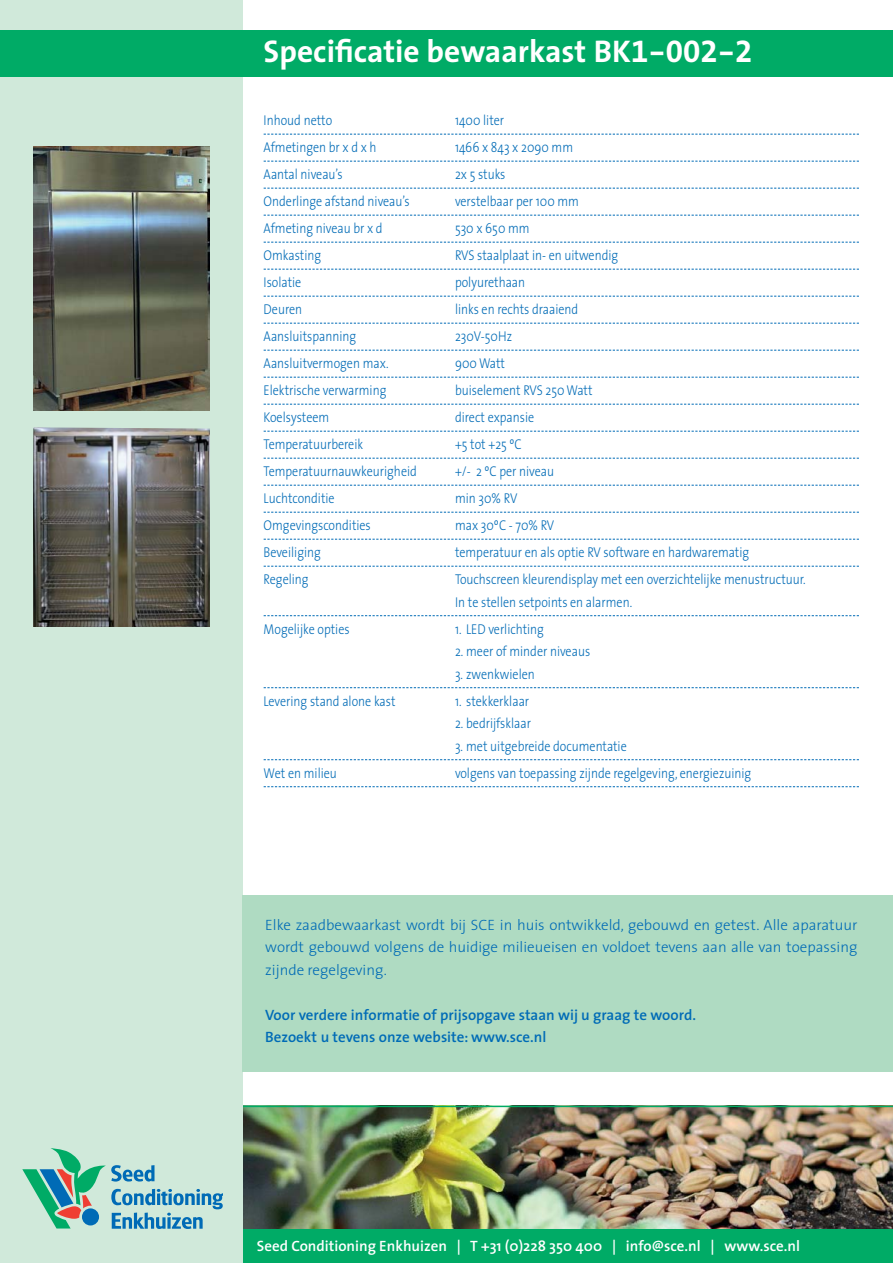
<style>
.page{position:relative;width:893px;height:1263px;background:#fff}
.page>*{position:absolute;margin:0;border:0;box-sizing:border-box;transform-origin:0 0}
.t1{font:700 31.5px "The Sans";color:#fff}
.t2{font:300 15px/22.5px "The Sans";color:#006bb6;text-align:justify}
.t3{font:600 15px/22.5px "The Sans";color:#006bb6}
.t4{font:600 15px "The Sans";color:#fff}
.t5{font:300 14.25px/22.5px "The Sans";color:#006bb6;scale:.85 1}
.s1{font-family:"The Sans Bold Expert";font-weight:400}
</style>
<div class="page">
<img style="left:242px;top:1107px;width:651px;height:122px">
<hr style="left:238px;top:1106px;width:655px;height:1px;background:#00ab66">
<div style="left:0;top:1229px;width:893px;height:34px;background:#00ab66"></div>
<div style="left:0;top:0;width:242px;height:1263px;background:#d0e9da"></div>
<div style="left:0;top:30px;width:893px;height:47px;background:#00ab66"></div>
<svg style="left:264px;top:134px;width:595px;height:1px"></svg>
<svg style="left:264px;top:161px;width:595px;height:1px"></svg>
<svg style="left:264px;top:188px;width:595px;height:1px"></svg>
<svg style="left:264px;top:215px;width:595px;height:1px"></svg>
<svg style="left:264px;top:242px;width:595px;height:1px"></svg>
<svg style="left:264px;top:269px;width:595px;height:1px"></svg>
<svg style="left:264px;top:296px;width:595px;height:1px"></svg>
<svg style="left:264px;top:323px;width:595px;height:1px"></svg>
<svg style="left:264px;top:350px;width:595px;height:1px"></svg>
<svg style="left:264px;top:377px;width:595px;height:1px"></svg>
<svg style="left:264px;top:404px;width:595px;height:1px"></svg>
<svg style="left:264px;top:431px;width:595px;height:1px"></svg>
<svg style="left:264px;top:458px;width:595px;height:1px"></svg>
<svg style="left:264px;top:485px;width:595px;height:1px"></svg>
<svg style="left:264px;top:512px;width:595px;height:1px"></svg>
<svg style="left:264px;top:539px;width:595px;height:1px"></svg>
<svg style="left:264px;top:566px;width:595px;height:1px"></svg>
<svg style="left:264px;top:615px;width:595px;height:1px"></svg>
<svg style="left:264px;top:687px;width:595px;height:1px"></svg>
<svg style="left:264px;top:759px;width:595px;height:1px"></svg>
<svg style="left:264px;top:786px;width:595px;height:1px"></svg>
<svg style="left:22px;top:1148px;width:201px;height:81px"></svg>
<img style="left:33px;top:146px;width:176px;height:264px">
<img style="left:33px;top:427px;width:176px;height:200px">
<div style="left:242px;top:895px;width:651px;height:176px;background:#afdbc2"></div>
<h1 class="t1" style="left:264px;top:36px;width:490px">Specificatie bewaarkast BK<span class="s1">1-002-2</span></h1>
<p class="t5" style="left:264px;top:110px;width:82px">Inhoud netto</p>
<p class="t5" style="left:455px;top:110px;width:59px">1400 liter</p>
<p class="t5" style="left:264px;top:137px;width:134px">Afmetingen br x d x h</p>
<p class="t5" style="left:455px;top:137px;width:141px">1466 x 843 x 2090 mm</p>
<p class="t5" style="left:264px;top:164px;width:95px">Aantal niveau’s</p>
<p class="t5" style="left:455px;top:164px;width:61px">2x 5 stuks</p>
<p class="t5" style="left:264px;top:191px;width:173px">Onderlinge afstand niveau’s</p>
<p class="t5" style="left:455px;top:191px;width:147px">verstelbaar per 100 mm</p>
<p class="t5" style="left:264px;top:218px;width:142px">Afmeting niveau br x d</p>
<p class="t5" style="left:455px;top:218px;width:89px">530 x 650 mm</p>
<p class="t5" style="left:264px;top:245px;width:69px">Omkasting</p>
<p class="t5" style="left:455px;top:245px;width:194px">RVS staalplaat in- en uitwendig</p>
<p class="t5" style="left:264px;top:272px;width:46px">Isolatie</p>
<p class="t5" style="left:455px;top:272px;width:84px">polyurethaan</p>
<p class="t5" style="left:264px;top:299px;width:47px">Deuren</p>
<p class="t5" style="left:455px;top:299px;width:147px">links en rechts draaiend</p>
<p class="t5" style="left:264px;top:326px;width:111px">Aansluitspanning</p>
<p class="t5" style="left:455px;top:326px;width:69px">230V-50Hz</p>
<p class="t5" style="left:264px;top:353px;width:149px">Aansluitvermogen max.</p>
<p class="t5" style="left:455px;top:353px;width:60px">900 Watt</p>
<p class="t5" style="left:264px;top:380px;width:146px">Elektrische verwarming</p>
<p class="t5" style="left:455px;top:380px;width:163px">buiselement RVS 250 Watt</p>
<p class="t5" style="left:264px;top:407px;width:79px">Koelsysteem</p>
<p class="t5" style="left:455px;top:407px;width:95px">direct expansie</p>
<p class="t5" style="left:264px;top:434px;width:119px">Temperatuurbereik</p>
<p class="t5" style="left:455px;top:434px;width:80px">+5 tot +25 ºC</p>
<p class="t5" style="left:264px;top:461px;width:182px">Temperatuurnauwkeurigheid</p>
<p class="t5" style="left:455px;top:461px;width:118px">+/- 2 ºC per niveau</p>
<p class="t5" style="left:264px;top:488px;width:85px">Luchtconditie</p>
<p class="t5" style="left:455px;top:488px;width:75px">min 30% RV</p>
<p class="t5" style="left:264px;top:515px;width:128px">Omgevingscondities</p>
<p class="t5" style="left:455px;top:515px;width:118px">max 30ºC - 70% RV</p>
<p class="t5" style="left:264px;top:542px;width:69px">Beveiliging</p>
<p class="t5" style="left:455px;top:542px;width:348px">temperatuur en als optie RV software en hardwarematig</p>
<p class="t5" style="left:264px;top:569px;width:55px">Regeling</p>
<p class="t5" style="left:455px;top:569px;width:414px">Touchscreen kleurendisplay met een overzichtelijke menustructuur.<br>In te stellen setpoints en alarmen.</p>
<p class="t5" style="left:264px;top:619px;width:103px">Mogelijke opties</p>
<p class="t5" style="left:455px;top:619px;width:106px">1. LED verlichting</p>
<p class="t5" style="left:455px;top:641px;width:161px">2. meer of minder niveaus</p>
<p class="t5" style="left:455px;top:664px;width:96px">3. zwenkwielen</p>
<p class="t5" style="left:264px;top:691px;width:157px">Levering stand alone kast</p>
<p class="t5" style="left:455px;top:691px;width:89px">1. stekkerklaar</p>
<p class="t5" style="left:455px;top:713px;width:91px">2. bedrijfsklaar</p>
<p class="t5" style="left:455px;top:736px;width:204px">3. met uitgebreide documentatie</p>
<p class="t5" style="left:264px;top:763px;width:88px">Wet en milieu</p>
<p class="t5" style="left:455px;top:763px;width:350px">volgens van toepassing zijnde regelgeving, energiezuinig</p>
<p class="t2" style="left:265px;top:914px;width:594px">Elke zaadbewaarkast wordt bij SCE in huis ontwikkeld, gebouwd en getest. Alle aparatuur wordt gebouwd volgens de huidige milieueisen en voldoet tevens aan alle van toepassing zijnde regelgeving.</p>
<p class="t3" style="left:265px;top:1005px;width:432px">Voor verdere informatie of prijsopgave staan wij u graag te woord.<br>Bezoekt u tevens onze website: www.sce.nl</p>
<p class="t4" style="left:257px;top:1240px;width:545px">Seed Conditioning Enkhuizen | T +31 (0)228 350 400 | info@sce.nl | www.sce.nl</p>
</div>
